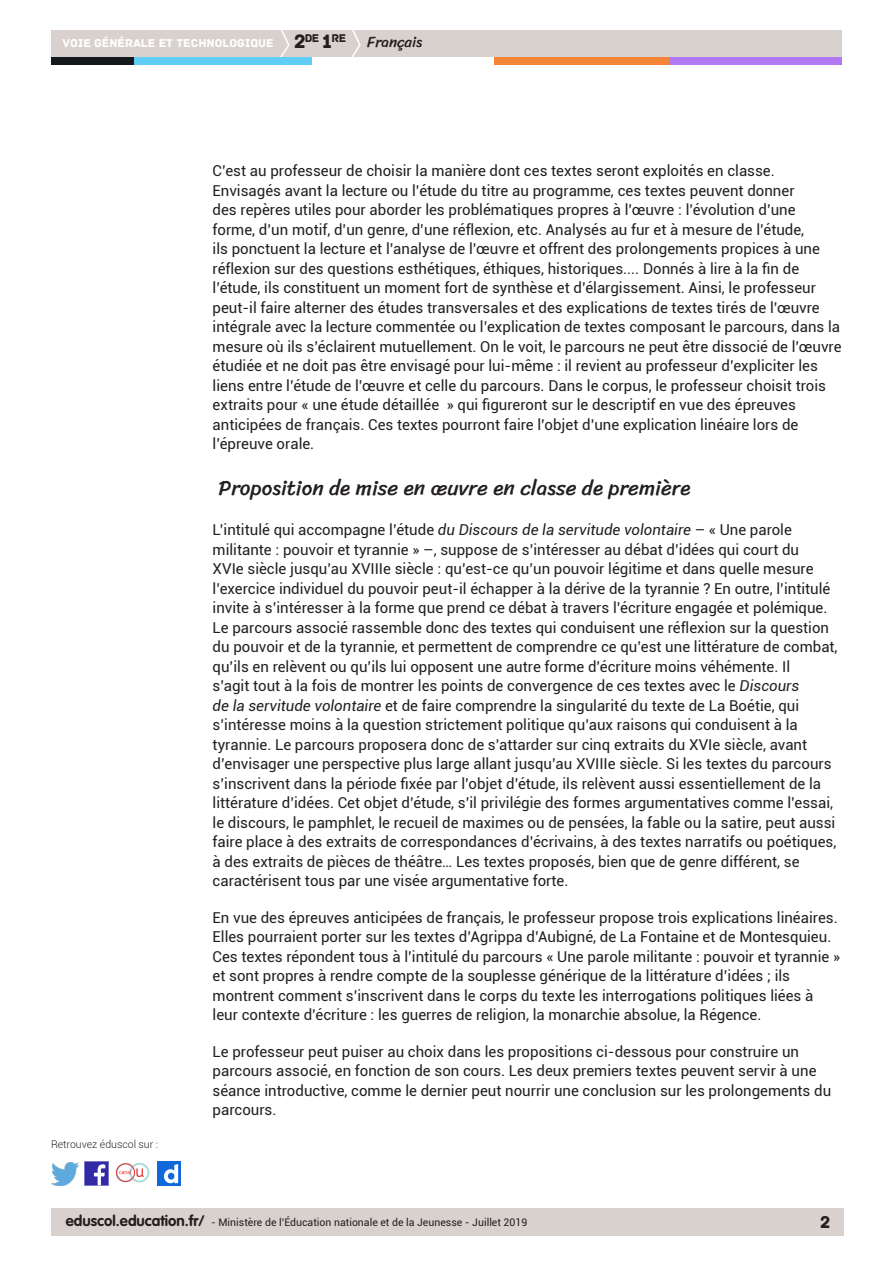
<style>
.page{position:relative;width:893px;height:1263px;background:#fff}
.page>*{position:absolute;margin:0;border:0;box-sizing:border-box;transform-origin:0 0}
._02_titre_1{font:21px "Sriracha";color:#231f20}
.t1{font:18px "Archive";color:#231f20}
.Texte_courant{font:15px/19.5px "Roboto";color:#231f20}
.t2{font:15px "Sriracha";color:#231f20}
.t3{font:12px "Archive";color:#fff}
.t4{font:11.85px "Archive";color:#231f20}
.t5{font:10.5px "Roboto";color:#231f20}
.t6{font:300 10.5px "Roboto";color:#231f20}
.s1{font-size:20.4px}
.s2{font-style:italic}
.s3{font-family:"VAG Rounded Std";font-weight:700;font-size:15px}
</style>
<div class="page">
<div style="left:51px;top:1209px;width:792px;height:27px;background:#d8d1ce"></div>
<img style="left:85px;top:1162px;width:23px;height:23px">
<img style="left:51px;top:1163px;width:28px;height:22px">
<img style="left:158px;top:1162px;width:22px;height:23px">
<img style="left:115px;top:1162px;width:35px;height:21px">
<div style="left:51px;top:30px;width:791px;height:27px;background:#d8d1ce"></div>
<svg style="left:280px;top:30px;width:10px;height:27px"></svg>
<svg style="left:351px;top:30px;width:10px;height:27px"></svg>
<div style="left:133px;top:57px;width:179px;height:8px;background:#5fcdf5"></div>
<div style="left:51px;top:57px;width:82px;height:8px;background:#141a1c"></div>
<div style="left:667px;top:57px;width:175px;height:8px;background:#b078f2"></div>
<div style="left:494px;top:57px;width:175px;height:8px;background:#f48437"></div>
<p class="t4" style="left:294px;top:31px;width:54px"><span class="s1">2</span>DE <span class="s1">1</span>RE</p>
<p class="t3" style="left:63px;top:36px;width:212px">VOIE GÉNÉRALE ET TECHNOLOGIQUE</p>
<p class="t2" style="left:367px;top:33px;width:57px">Français</p>
<p class="t6" style="left:51px;top:1137px;width:109px">Retrouvez éduscol sur :</p>
<p class="Texte_courant" style="left:213px;top:160px;width:630px">C’est au professeur de choisir la manière dont ces textes seront exploités en classe.<br>Envisagés avant la lecture ou l’étude du titre au programme, ces textes peuvent donner<br>des repères utiles pour aborder les problématiques propres à l’œuvre : l’évolution d’une forme, d’un motif, d’un genre, d’une réflexion, etc. Analysés au fur et à mesure de l’étude,<br>ils ponctuent la lecture et l’analyse de l’œuvre et offrent des prolongements propices à une réflexion sur des questions esthétiques, éthiques, historiques.... Donnés à lire à la fin de l’étude, ils constituent un moment fort de synthèse et d’élargissement. Ainsi, le professeur peut-il faire alterner des études transversales et des explications de textes tirés de l’œuvre intégrale avec la lecture commentée ou l’explication de textes composant le parcours, dans la mesure où ils s’éclairent mutuellement. On le voit, le parcours ne peut être dissocié de l’œuvre étudiée et ne doit pas être envisagé pour lui-même : il revient au professeur d’expliciter les liens entre l’étude de l’œuvre et celle du parcours. Dans le corpus, le professeur choisit trois extraits pour « une étude détaillée » qui figureront sur le descriptif en vue des épreuves anticipées de français. Ces textes pourront faire l’objet d’une explication linéaire lors de l’épreuve orale.</p>
<p class="_02_titre_1" style="left:219px;top:475px;width:473px">Proposition de mise en œuvre en classe de première</p>
<p class="Texte_courant" style="left:213px;top:520px;width:626px">L’intitulé qui accompagne l’étude <span class="s2">du Discours de la servitude volontaire</span> – « Une parole militante : pouvoir et tyrannie » –, suppose de s’intéresser au débat d’idées qui court du<br>XVIe siècle jusqu’au XVIIIe siècle : qu’est-ce qu’un pouvoir légitime et dans quelle mesure l’exercice individuel du pouvoir peut-il échapper à la dérive de la tyrannie ? En outre, l’intitulé invite à s’intéresser à la forme que prend ce débat à travers l’écriture engagée et polémique.<br>Le parcours associé rassemble donc des textes qui conduisent une réflexion sur la question du pouvoir et de la tyrannie, et permettent de comprendre ce qu’est une littérature de combat, qu’ils en relèvent ou qu’ils lui opposent une autre forme d’écriture moins véhémente. Il<br>s’agit tout à la fois de montrer les points de convergence de ces textes avec le <span class="s2">Discours<br>de la servitude volontaire</span> et de faire comprendre la singularité du texte de La Boétie, qui s’intéresse moins à la question strictement politique qu’aux raisons qui conduisent à la tyrannie. Le parcours proposera donc de s’attarder sur cinq extraits du XVIe siècle, avant d’envisager une perspective plus large allant jusqu’au XVIIIe siècle. Si les textes du parcours s’inscrivent dans la période fixée par l’objet d’étude, ils relèvent aussi essentiellement de la littérature d’idées. Cet objet d’étude, s’il privilégie des formes argumentatives comme l’essai, le discours, le pamphlet, le recueil de maximes ou de pensées, la fable ou la satire, peut aussi faire place à des extraits de correspondances d’écrivains, à des textes narratifs ou poétiques, à des extraits de pièces de théâtre… Les textes proposés, bien que de genre différent, se caractérisent tous par une visée argumentative forte.</p>
<p class="Texte_courant" style="left:213px;top:907px;width:629px">En vue des épreuves anticipées de français, le professeur propose trois explications linéaires.<br>Elles pourraient porter sur les textes d’Agrippa d’Aubigné, de La Fontaine et de Montesquieu.<br>Ces textes répondent tous à l’intitulé du parcours « Une parole militante : pouvoir et tyrannie » et sont propres à rendre compte de la souplesse générique de la littérature d’idées ; ils montrent comment s’inscrivent dans le corps du texte les interrogations politiques liées à leur contexte d’écriture : les guerres de religion, la monarchie absolue, la Régence.</p>
<p class="Texte_courant" style="left:213px;top:1041px;width:620px">Le professeur peut puiser au choix dans les propositions ci-dessous pour construire un parcours associé, en fonction de son cours. Les deux premiers textes peuvent servir à une séance introductive, comme le dernier peut nourrir une conclusion sur les prolongements du parcours.</p>
<p class="t5" style="left:66px;top:1215px;width:463px"><span class="s3">eduscol.education.fr/</span> - Ministère de l’Éducation nationale et de la Jeunesse - Juillet 2019</p>
<p class="t1" style="left:820px;top:1211px;width:12px">2</p>
</div>
